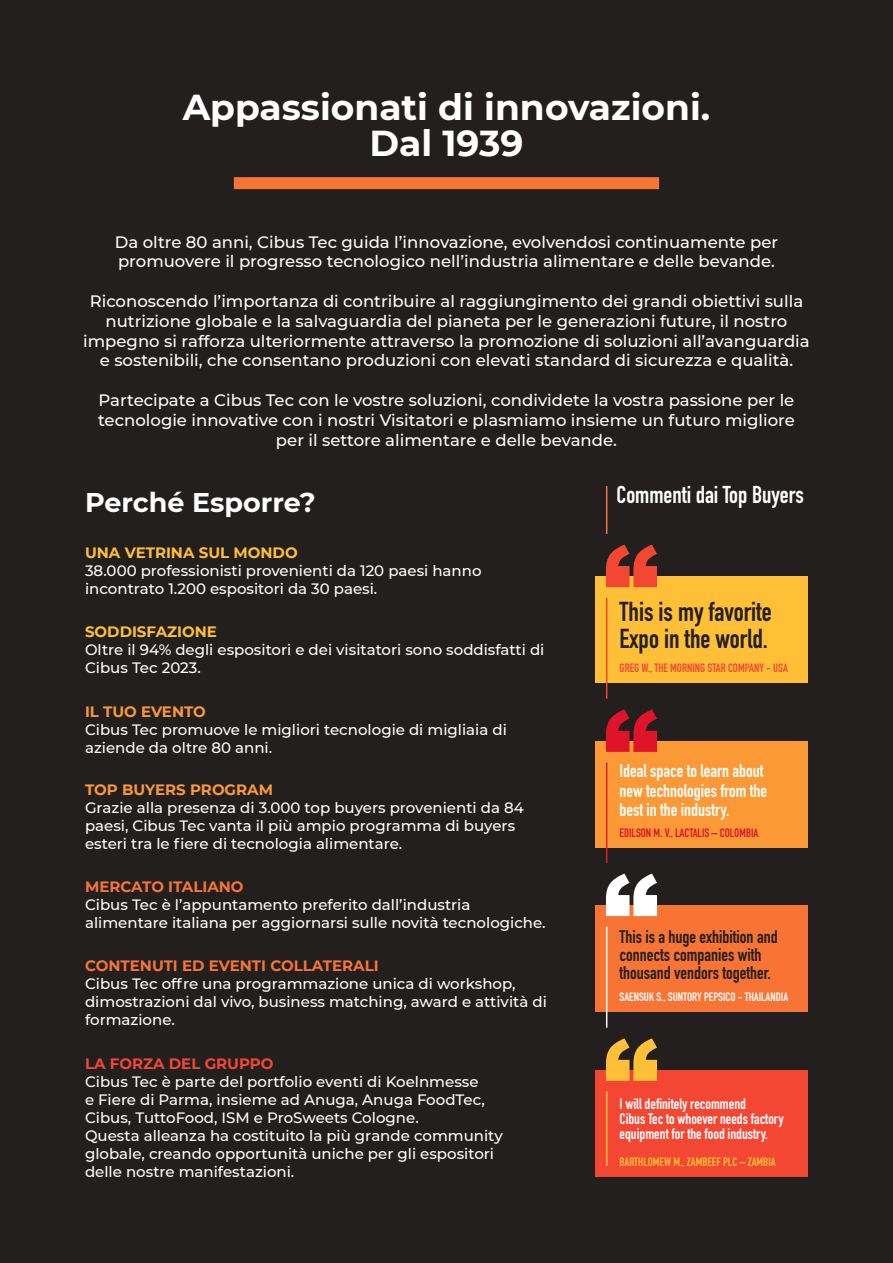
<style>
.page{position:relative;width:893px;height:1263px;background:#241f1f}
.page>*{position:absolute;margin:0;border:0;box-sizing:border-box;transform-origin:0 0}
.t1{font:700 36px/36px "Montserrat";color:#fff;text-align:center}
.t2{font:700 27px/27px "DIN Condensed";color:#241f1f}
.t3{font:700 27px "Montserrat";letter-spacing:-.005em;color:#fff}
.t4{font:700 24px "DIN Condensed";color:#fff}
.t5{font:700 18px/18px "DIN Condensed";color:#241f1f}
.t6{font:700 18px/19.5px "DIN Condensed";color:#fff}
.t7{font:500 16.5px/19.8px "Montserrat";color:#fff;text-align:center}
.t8{font:500 15px/18px "Montserrat";color:#fff}
.t9{font:700 15px/15px "DIN Condensed";color:#fff}
.t10{font:700 15px "Montserrat";color:#f77435}
.t11{font:700 15px "Montserrat";color:#ffc037}
.t12{font:700 15px "Montserrat";color:#fb9936}
.t13{font:700 15px "Montserrat";color:#f34734}
.t14{font:700 12px "DIN Condensed";color:#fff}
.t15{font:700 12px "DIN Condensed";color:#f34734}
.t16{font:700 12px "DIN Condensed";color:#ffc037}
.t17{font:700 12px "DIN Condensed";color:#df132a}
</style>
<div class="page">
<div style="left:234px;top:177px;width:425px;height:12px;background:#f77435"></div>
<div style="left:595px;top:576px;width:213px;height:107px;background:#ffc037"></div>
<svg style="left:606px;top:545px;width:51px;height:42px"></svg>
<hr style="left:606px;top:598px;width:1px;height:101px;background:#f34734">
<div style="left:595px;top:1070px;width:213px;height:106px;background:#f34734"></div>
<svg style="left:606px;top:1038px;width:51px;height:43px"></svg>
<hr style="left:606px;top:1091px;width:1px;height:75px;background:#ffc037">
<div style="left:595px;top:741px;width:213px;height:106px;background:#fb9936"></div>
<svg style="left:606px;top:709px;width:51px;height:43px"></svg>
<hr style="left:606px;top:762px;width:1px;height:101px;background:#dd1e2f">
<div style="left:595px;top:905px;width:213px;height:107px;background:#f77435"></div>
<svg style="left:606px;top:873px;width:51px;height:43px"></svg>
<hr style="left:606px;top:927px;width:1px;height:101px;background:#fff">
<hr style="left:606px;top:486px;width:1px;height:48px;background:#f77437">
<h1 class="t1" style="left:183px;top:87px;width:529px">Appassionati di innovazioni.<br>Dal 1939</h1>
<p class="t7" style="left:115px;top:231px;width:665px;text-align:left">Da oltre 80 anni, Cibus Tec guida l’innovazione, evolvendosi continuamente per promuovere il progresso tecnologico nell’industria alimentare e delle bevande.</p>
<p class="t7" style="left:83px;top:291px;width:728px">Riconoscendo l’importanza di contribuire al raggiungimento dei grandi obiettivi sulla nutrizione globale e la salvaguardia del pianeta per le generazioni future, il nostro impegno si rafforza ulteriormente attraverso la promozione di soluzioni all’avanguardia e sostenibili, che consentano produzioni con elevati standard di sicurezza e qualità.</p>
<p class="t7" style="left:98px;top:390px;width:698px">Partecipate a Cibus Tec con le vostre soluzioni, condividete la vostra passione per le tecnologie innovative con i nostri Visitatori e plasmiamo insieme un futuro migliore per il settore alimentare e delle bevande.</p>
<h2 class="t3" style="left:85px;top:483px;width:232px">Perché Esporre?</h2>
<p class="t11" style="left:85px;top:542px;width:214px">UNA VETRINA SUL MONDO</p>
<p class="t8" style="left:85px;top:561px;width:398px">38.000 professionisti provenienti da 120 paesi hanno incontrato 1.200 espositori da 30 paesi.</p>
<p class="t11" style="left:85px;top:621px;width:133px">SODDISFAZIONE</p>
<p class="t8" style="left:85px;top:640px;width:461px">Oltre il 94% degli espositori e dei visitatori sono soddisfatti di<br>Cibus Tec 2023.</p>
<p class="t12" style="left:85px;top:700px;width:122px">IL TUO EVENTO</p>
<p class="t8" style="left:85px;top:720px;width:423px">Cibus Tec promuove le migliori tecnologie di migliaia di aziende da oltre 80 anni.</p>
<p class="t12" style="left:85px;top:779px;width:190px">TOP BUYERS PROGRAM</p>
<p class="t8" style="left:85px;top:798px;width:440px">Grazie alla presenza di 3.000 top buyers provenienti da 84 paesi, Cibus Tec vanta il più ampio programma di buyers esteri tra le fiere di tecnologia alimentare.</p>
<p class="t10" style="left:85px;top:876px;width:160px">MERCATO ITALIANO</p>
<p class="t8" style="left:85px;top:895px;width:462px">Cibus Tec è l’appuntamento preferito dall’industria alimentare italiana per aggiornarsi sulle novità tecnologiche.</p>
<p class="t10" style="left:85px;top:955px;width:295px">CONTENUTI ED EVENTI COLLATERALI</p>
<p class="t8" style="left:85px;top:974px;width:463px">Cibus Tec offre una programmazione unica di workshop, dimostrazioni dal vivo, business matching, award e attività di formazione.</p>
<p class="t13" style="left:85px;top:1052px;width:190px">LA FORZA DEL GRUPPO</p>
<p class="t8" style="left:85px;top:1072px;width:419px">Cibus Tec è parte del portfolio eventi di Koelnmesse<br>e Fiere di Parma, insieme ad Anuga, Anuga FoodTec, Cibus, TuttoFood, ISM e ProSweets Cologne.<br>Questa alleanza ha costituito la più grande community globale, creando opportunità uniche per gli espositori delle nostre manifestazioni.</p>
<h3 class="t4" style="left:617px;top:479px;width:189px">Commenti dai Top Buyers</h3>
<h2 class="t2" style="left:620px;top:598px;width:154px">This is my favorite<br>Expo in the world.</h2>
<p class="t15" style="left:620px;top:660px;width:170px">GREG W., THE MORNING STAR COMPANY - USA</p>
<p class="t6" style="left:620px;top:761px;width:149px">Ideal space to learn about new technologies from the best in the industry.</p>
<p class="t17" style="left:620px;top:825px;width:140px">EDILSON M. V., LACTALIS – COLOMBIA</p>
<p class="t5" style="left:620px;top:927px;width:160px">This is a huge exhibition and connects companies with thousand vendors together.</p>
<p class="t14" style="left:620px;top:989px;width:170px">SAENSUK S., SUNTORY PEPSICO - THAILANDIA</p>
<p class="t9" style="left:620px;top:1097px;width:166px">I will definitely recommend<br>Cibus Tec to whoever needs factory equipment for the food industry.</p>
<p class="t16" style="left:620px;top:1154px;width:158px">BARTHLOMEW M., ZAMBEEF PLC – ZAMBIA</p>
</div>
